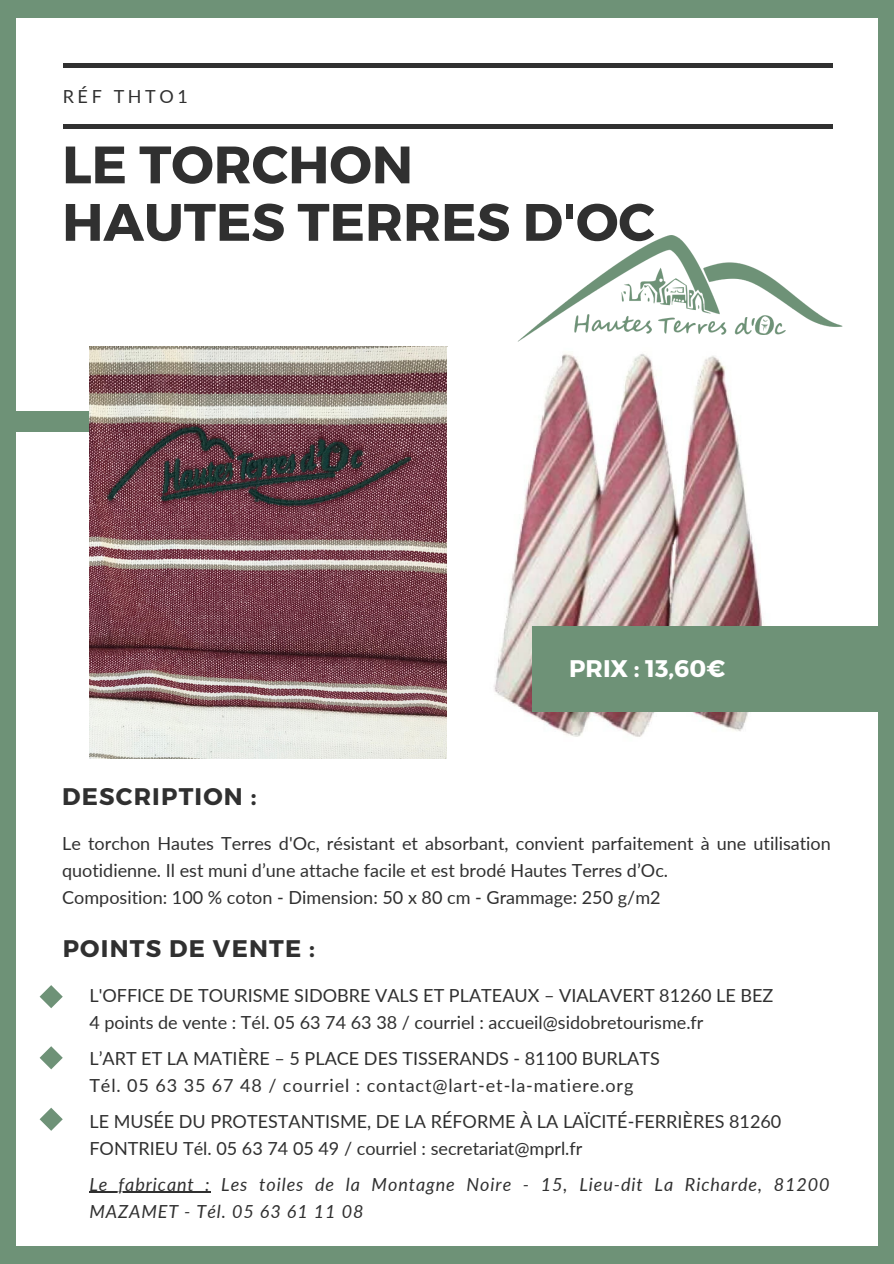
<style>
.page{position:relative;width:894px;height:1264px;background:#fff}
.page>*{position:absolute;margin:0;border:0;box-sizing:border-box;transform-origin:0 0}
.t1{font:700 52.5px "Montserrat";color:#303030}
.t2{font:700 24px "Montserrat";letter-spacing:.05em;color:#303030}
.t3{font:700 24px "Montserrat";color:#fff}
.t4{font:18px/27px "Lato";color:#303030}
.t5{font:italic 18px/27px "Lato";letter-spacing:.05em;color:#303030}
.t6{font:18px "Lato";letter-spacing:.05em;color:#303030}
.t7{font:18px "Lato";letter-spacing:.2em;color:#303030}
</style>
<div class="page">
<div style="left:0;top:0;width:893px;height:1263px;background:#6e9277"></div>
<div style="left:17px;top:18px;width:860px;height:1228px;background:#fff"></div>
<hr style="left:63px;top:125px;width:769px;height:3px;background:#303030">
<hr style="left:63px;top:64px;width:769px;height:3px;background:#303030">
<div style="left:0;top:411px;width:215px;height:21px;background:#6e9277"></div>
<img style="left:517px;top:236px;width:325px;height:106px">
<img style="left:90px;top:346px;width:714px;height:412px">
<div style="left:532px;top:626px;width:361px;height:85px;background:#6e9277"></div>
<hr style="left:89px;top:1191px;width:121px;height:1px;background:#303030">
<svg style="left:40px;top:985px;width:23px;height:23px"></svg>
<svg style="left:40px;top:1046px;width:23px;height:23px"></svg>
<svg style="left:40px;top:1107px;width:23px;height:23px"></svg>
<p class="t7" style="left:63px;top:85px;width:127px">RÉF THTO1</p>
<p class="t1" style="left:62px;top:130px;width:352px">LE TORCHON</p>
<p class="t1" style="left:62px;top:188px;width:594px">HAUTES TERRES D'OC</p>
<p class="t3" style="left:569px;top:653px;width:157px">PRIX : 13,60€</p>
<p class="t2" style="left:62px;top:781px;width:196px">DESCRIPTION :</p>
<p class="t4" style="left:62px;top:829px;width:770px">Le torchon Hautes Terres d'Oc, résistant et absorbant, convient parfaitement à une utilisation quotidienne. Il est muni d’une attache facile et est brodé Hautes Terres d’Oc.</p>
<p class="t4" style="left:62px;top:883px;width:599px">Composition: 100 % coton - Dimension: 50 x 80 cm - Grammage: 250 g/m2</p>
<p class="t2" style="left:63px;top:932px;width:254px">POINTS DE VENTE :</p>
<p class="t4" style="left:89px;top:981px;width:685px">L'OFFICE DE TOURISME SIDOBRE VALS ET PLATEAUX – VIALAVERT 81260 LE BEZ</p>
<p class="t4" style="left:89px;top:1008px;width:615px">4 points de vente : Tél. 05 63 74 63 38 / courriel : accueil@sidobretourisme.fr</p>
<p class="t4" style="left:89px;top:1044px;width:571px">L’ART ET LA MATIÈRE – 5 PLACE DES TISSERANDS - 81100 BURLATS</p>
<p class="t6" style="left:89px;top:1073px;width:545px">Tél. 05 63 35 67 48 / courriel : contact@lart-et-la-matiere.org</p>
<p class="t4" style="left:89px;top:1107px;width:693px">LE MUSÉE DU PROTESTANTISME, DE LA RÉFORME À LA LAÏCITÉ-FERRIÈRES 81260</p>
<p class="t4" style="left:89px;top:1134px;width:494px">FONTRIEU Tél. 05 63 74 05 49 / courriel : secretariat@mprl.fr</p>
<p class="t5" style="left:89px;top:1170px;width:741px">Le fabricant : Les toiles de la Montagne Noire - 15, Lieu-dit La Richarde, 81200<br>MAZAMET - Tél. 05 63 61 11 08</p>
</div>
